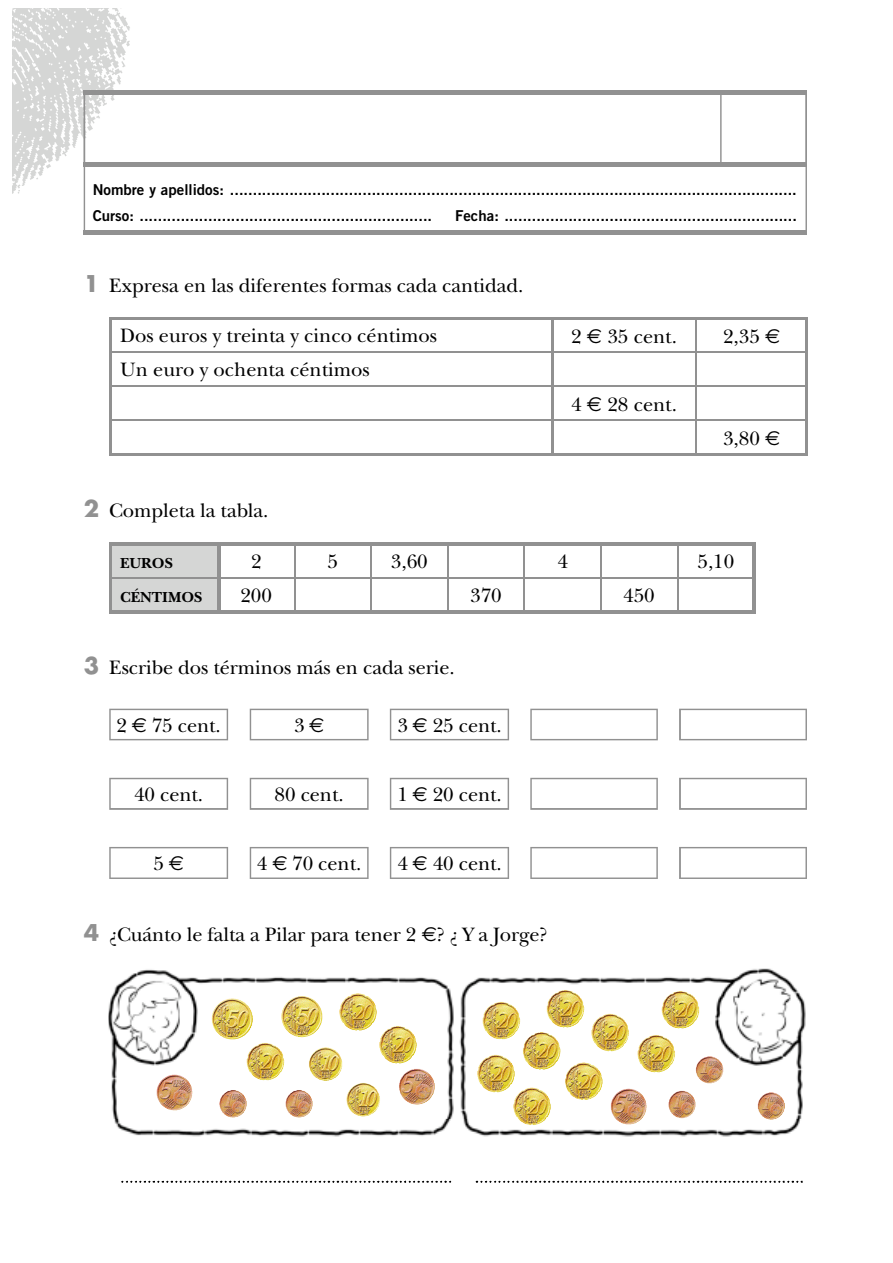
<style>
.page{position:relative;width:893px;height:1263px;background:#fff}
.page>*{position:absolute;margin:0;border:0;box-sizing:border-box;transform-origin:0 0}
.t1{font:20.25px/34.2px "New Baskerville";letter-spacing:-.005em;color:#000}
.t2{font:700 15.15px "New Baskerville";color:#000}
.t3{font:15px/26.7px "Trade Gothic Bold Two";color:#000}
.s1{font-family:"Futura";font-weight:700;font-size:22.5px;color:#919191}
.s2{font-family:"Euro Sans"}
</style>
<div class="page">
<img style="left:12px;top:9px;width:153px;height:226px">
<hr style="left:84px;top:230px;width:723px;height:4px;background:#919191">
<div style="left:84px;top:90px;width:723px;height:5px;background:#919191"></div>
<svg style="left:84px;top:95px;width:723px;height:135px"></svg>
<div style="left:112px;top:545px;width:106px;height:34px;background:#d5d6d5"></div>
<hr style="left:109px;top:542px;width:646px;height:4px;background:#919191">
<div style="left:112px;top:579px;width:106px;height:34px;background:#d5d6d5"></div>
<hr style="left:109px;top:577px;width:644px;height:2px;background:#919191">
<hr style="left:109px;top:610px;width:646px;height:4px;background:#919191">
<hr style="left:109px;top:543px;width:3px;height:70px;background:#919191">
<hr style="left:217px;top:543px;width:3px;height:69px;background:#919191">
<hr style="left:294px;top:544px;width:1px;height:69px;background:#919191">
<hr style="left:370px;top:544px;width:2px;height:69px;background:#919191">
<hr style="left:447px;top:544px;width:1px;height:69px;background:#919191">
<hr style="left:523px;top:544px;width:2px;height:69px;background:#919191">
<hr style="left:600px;top:544px;width:1px;height:69px;background:#919191">
<hr style="left:677px;top:544px;width:1px;height:69px;background:#919191">
<hr style="left:752px;top:544px;width:3px;height:69px;background:#919191">
<hr style="left:109px;top:317px;width:699px;height:3px;background:#919191">
<hr style="left:109px;top:352px;width:698px;height:1px;background:#919191">
<hr style="left:109px;top:386px;width:698px;height:1px;background:#919191">
<hr style="left:109px;top:453px;width:698px;height:3px;background:#919191">
<hr style="left:109px;top:317px;width:3px;height:139px;background:#919191">
<hr style="left:551px;top:318px;width:3px;height:137px;background:#919191">
<hr style="left:695px;top:318px;width:1px;height:137px;background:#919191">
<hr style="left:805px;top:317px;width:3px;height:139px;background:#919191">
<svg style="left:109px;top:709px;width:119px;height:31px"></svg>
<svg style="left:250px;top:709px;width:118px;height:31px"></svg>
<svg style="left:390px;top:709px;width:119px;height:31px"></svg>
<svg style="left:530px;top:709px;width:127px;height:31px"></svg>
<svg style="left:679px;top:709px;width:128px;height:31px"></svg>
<svg style="left:109px;top:778px;width:119px;height:32px"></svg>
<svg style="left:250px;top:778px;width:118px;height:32px"></svg>
<svg style="left:390px;top:778px;width:119px;height:32px"></svg>
<svg style="left:530px;top:778px;width:127px;height:32px"></svg>
<svg style="left:679px;top:778px;width:128px;height:32px"></svg>
<svg style="left:109px;top:847px;width:119px;height:32px"></svg>
<svg style="left:250px;top:847px;width:118px;height:32px"></svg>
<svg style="left:390px;top:847px;width:119px;height:32px"></svg>
<svg style="left:530px;top:847px;width:127px;height:32px"></svg>
<svg style="left:679px;top:847px;width:128px;height:32px"></svg>
<svg style="left:121px;top:1181px;width:330px;height:2px"></svg>
<svg style="left:475px;top:1181px;width:327px;height:2px"></svg>
<img style="left:108px;top:968px;width:698px;height:169px">
<hr style="left:109px;top:420px;width:698px;height:1px;background:#919191">
<img style="left:379px;top:1026px;width:38px;height:38px">
<img style="left:246px;top:1043px;width:38px;height:37px">
<img style="left:309px;top:1047px;width:33px;height:34px">
<img style="left:346px;top:1083px;width:34px;height:34px">
<img style="left:339px;top:993px;width:38px;height:38px">
<img style="left:281px;top:996px;width:41px;height:41px">
<img style="left:211px;top:998px;width:42px;height:42px">
<img style="left:156px;top:1074px;width:36px;height:36px">
<img style="left:399px;top:1069px;width:36px;height:36px">
<img style="left:482px;top:1002px;width:38px;height:38px">
<img style="left:477px;top:1055px;width:38px;height:37px">
<img style="left:522px;top:1032px;width:38px;height:38px">
<img style="left:565px;top:1062px;width:37px;height:38px">
<img style="left:591px;top:1014px;width:38px;height:37px">
<img style="left:546px;top:990px;width:38px;height:38px">
<img style="left:637px;top:1035px;width:38px;height:37px">
<img style="left:661px;top:991px;width:38px;height:38px">
<img style="left:513px;top:1087px;width:38px;height:38px">
<img style="left:695px;top:1056px;width:28px;height:27px">
<img style="left:668px;top:1091px;width:27px;height:27px">
<img style="left:219px;top:1090px;width:28px;height:28px">
<img style="left:285px;top:1090px;width:28px;height:28px">
<img style="left:757px;top:1092px;width:28px;height:28px">
<img style="left:610px;top:1088px;width:36px;height:36px">
<p class="t3" style="left:93px;top:177px;width:705px">Nombre y apellidos: ............................................................................................................................<br>Curso: ................................................................</p>
<p class="t3" style="left:455px;top:204px;width:343px">Fecha: ................................................................</p>
<p class="t1" style="left:84px;top:271px;width:441px"><span class="s1">1</span> Expresa en las diferentes formas cada cantidad.</p>
<p class="t1" style="left:120px;top:321px;width:318px">Dos euros y treinta y cinco céntimos<br>Un euro y ochenta céntimos</p>
<p class="t1" style="left:571px;top:322px;width:107px">2 <span class="s2">E</span> 35 cent.</p>
<p class="t1" style="left:571px;top:390px;width:107px">4 <span class="s2">E</span> 28 cent.</p>
<p class="t1" style="left:84px;top:496px;width:186px"><span class="s1">2</span> Completa la tabla.</p>
<p class="t2" style="left:120px;top:557px;width:54px">EUROS</p>
<p class="t1" style="left:251px;top:547px;width:12px">2</p>
<p class="t2" style="left:120px;top:591px;width:84px">CÉNTIMOS</p>
<p class="t1" style="left:240px;top:581px;width:33px">200</p>
<p class="t1" style="left:327px;top:547px;width:12px">5</p>
<p class="t1" style="left:391px;top:547px;width:38px">3,60</p>
<p class="t1" style="left:470px;top:581px;width:33px">370</p>
<p class="t1" style="left:84px;top:653px;width:372px"><span class="s1">3</span> Escribe dos términos más en cada serie.</p>
<p class="t1" style="left:116px;top:711px;width:106px">2 <span class="s2">E</span> 75 cent.</p>
<p class="t1" style="left:294px;top:711px;width:32px">3<span class="s2">E</span></p>
<p class="t1" style="left:397px;top:711px;width:106px">3 <span class="s2">E</span> 25 cent.</p>
<p class="t1" style="left:557px;top:547px;width:12px">4</p>
<p class="t1" style="left:134px;top:779px;width:71px">40 cent.</p>
<p class="t1" style="left:274px;top:779px;width:71px">80 cent.</p>
<p class="t1" style="left:397px;top:780px;width:106px">1 <span class="s2">E</span> 20 cent.</p>
<p class="t1" style="left:153px;top:849px;width:32px">5<span class="s2">E</span></p>
<p class="t1" style="left:257px;top:849px;width:106px">4 <span class="s2">E</span> 70 cent.</p>
<p class="t1" style="left:397px;top:849px;width:106px">4 <span class="s2">E</span> 40 cent.</p>
<p class="t1" style="left:84px;top:920px;width:465px"><span class="s1">4</span> ¿Cuánto le falta a Pilar para tener 2 <span class="s2">E</span>? ¿ Y a Jorge?</p>
<p class="t1" style="left:623px;top:581px;width:33px">450</p>
<p class="t1" style="left:723px;top:322px;width:59px">2,35 <span class="s2">E</span></p>
<p class="t1" style="left:723px;top:424px;width:59px">3,80 <span class="s2">E</span></p>
<p class="t1" style="left:697px;top:547px;width:38px">5,10</p>
</div>
